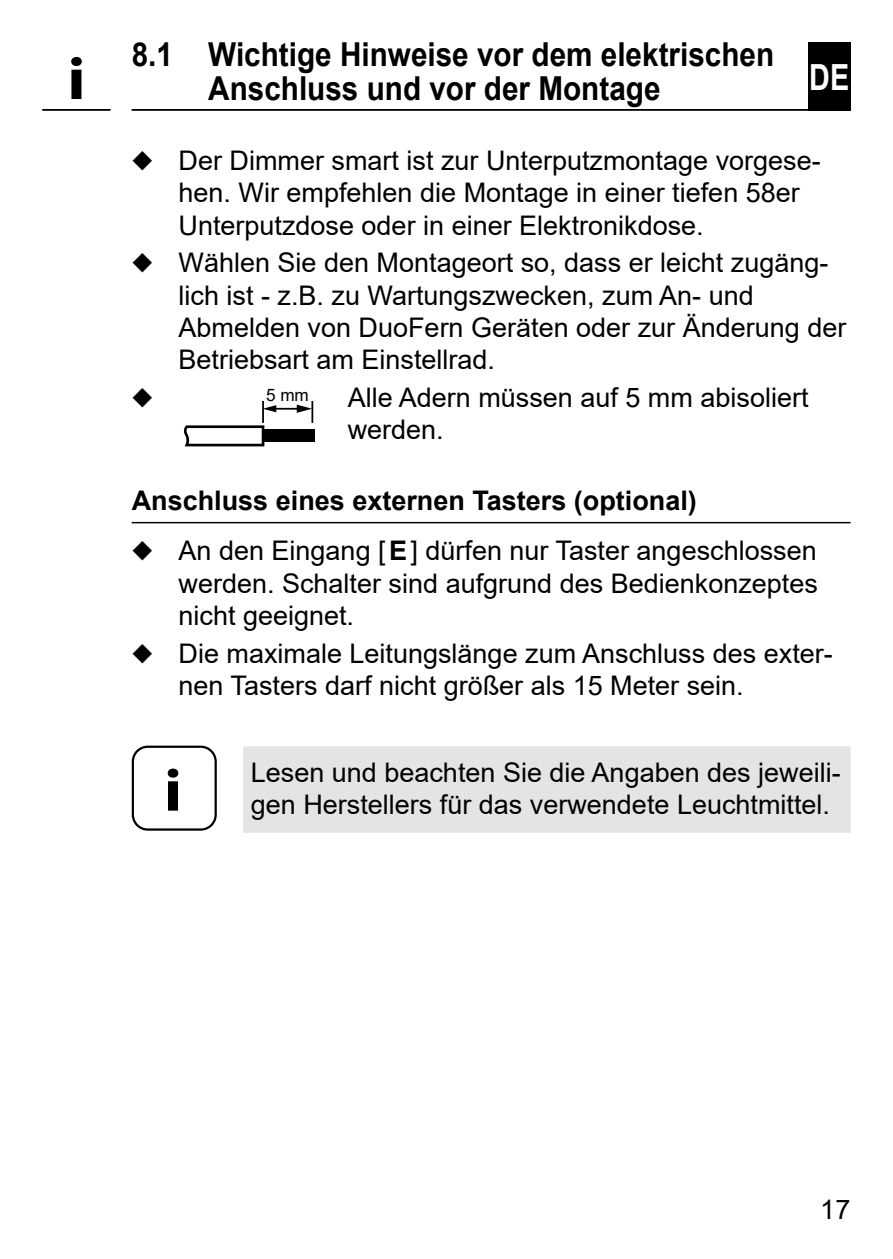
<style>
.page{position:relative;width:893px;height:1259px;background:#fff}
.page>*{position:absolute;margin:0;border:0;box-sizing:border-box;transform-origin:0 0}
.INFO-Icon{font:700 60px "Myriad Pro";color:#000;scale:1.1 1}
.t1{font:700 36px "Arial";color:#fff;scale:.8 1}
.t2{font:700 33px/33.6px "Arial";color:#000;scale:.9 1}
.Nützliche_Infos_-_DE{font:27px/32.4px "Arial";color:#000}
.Untertitel_mit_Linie{font:700 27px "Arial";color:#000}
.t3{font:17.1px "Arial";color:#000}
.s1{font-weight:700}
</style>
<div class="page">
<div style="left:808px;top:42px;width:42px;height:69px;background:#000"></div>
<hr style="left:132px;top:109px;width:718px;height:2px;background:#000">
<hr style="left:42px;top:109px;width:68px;height:2px;background:#000">
<hr style="left:132px;top:522px;width:718px;height:1px;background:#000">
<svg style="left:183px;top:425px;width:82px;height:22px"></svg>
<div style="left:263px;top:429px;width:51px;height:13px;background:#000"></div>
<hr style="left:262px;top:401px;width:2px;height:22px;background:#000">
<hr style="left:311px;top:401px;width:2px;height:22px;background:#000">
<svg style="left:263px;top:404px;width:49px;height:9px"></svg>
<div style="left:243px;top:746px;width:608px;height:87px;background:#e3e4e4"></div>
<div style="left:132px;top:745px;width:85px;height:85px;border:2px solid #000;border-radius:15px"></div>
<p class="t2" style="left:208px;top:38px;width:630px;text-indent:-77px">8.1 Wichtige Hinweise vor dem elektrischen<br>Anschluss und vor der Montage</p>
<p class="INFO-Icon" style="left:67px;top:45px;width:18px">i</p>
<h2 class="t1" style="left:809px;top:52px;width:52px">DE</h2>
<p class="Nützliche_Infos_-_DE" style="left:179px;top:144px;width:644px;text-indent:-47px">◆ Der Dimmer smart ist zur Unterputzmontage vorgese&shy;hen. Wir empfehlen die Montage in einer tiefen 58er<br>Unterputzdose oder in einer Elektronikdose.</p>
<p class="Nützliche_Infos_-_DE" style="left:179px;top:246px;width:669px;text-indent:-47px">◆ Wählen Sie den Montageort so, dass er leicht zugäng&shy;lich ist - z.B. zu Wartungszwecken, zum An- und Abmelden von DuoFern Geräten oder zur Änderung der Betriebsart am Einstellrad.</p>
<p class="t3" style="left:266px;top:383px;width:44px">5 mm</p>
<p class="Nützliche_Infos_-_DE" style="left:348px;top:381px;width:462px">Alle Adern müssen auf 5 mm abisoliert werden.</p>
<p class="Untertitel_mit_Linie" style="left:132px;top:481px;width:567px">Anschluss eines externen Tasters (optional)</p>
<p class="Nützliche_Infos_-_DE" style="left:179px;top:534px;width:641px;text-align:justify;text-indent:-47px">◆ An den Eingang [<span class="s1">E</span>] dürfen nur Taster angeschlossen werden. Schalter sind aufgrund des Bedienkonzeptes nicht geeignet.</p>
<p class="Nützliche_Infos_-_DE" style="left:179px;top:637px;width:656px;text-indent:-47px">◆ Die maximale Leitungslänge zum Anschluss des exter&shy;nen Tasters darf nicht größer als 15 Meter sein.</p>
<p class="INFO-Icon" style="left:164px;top:757px;width:18px">i</p>
<p class="Nützliche_Infos_-_DE" style="left:251px;top:756px;width:591px">Lesen und beachten Sie die Angaben des jeweili&shy;gen Herstellers für das verwendete Leuchtmittel.</p>
<p class="Nützliche_Infos_-_DE" style="left:820px;top:1193px;width:32px">17</p>
</div>
